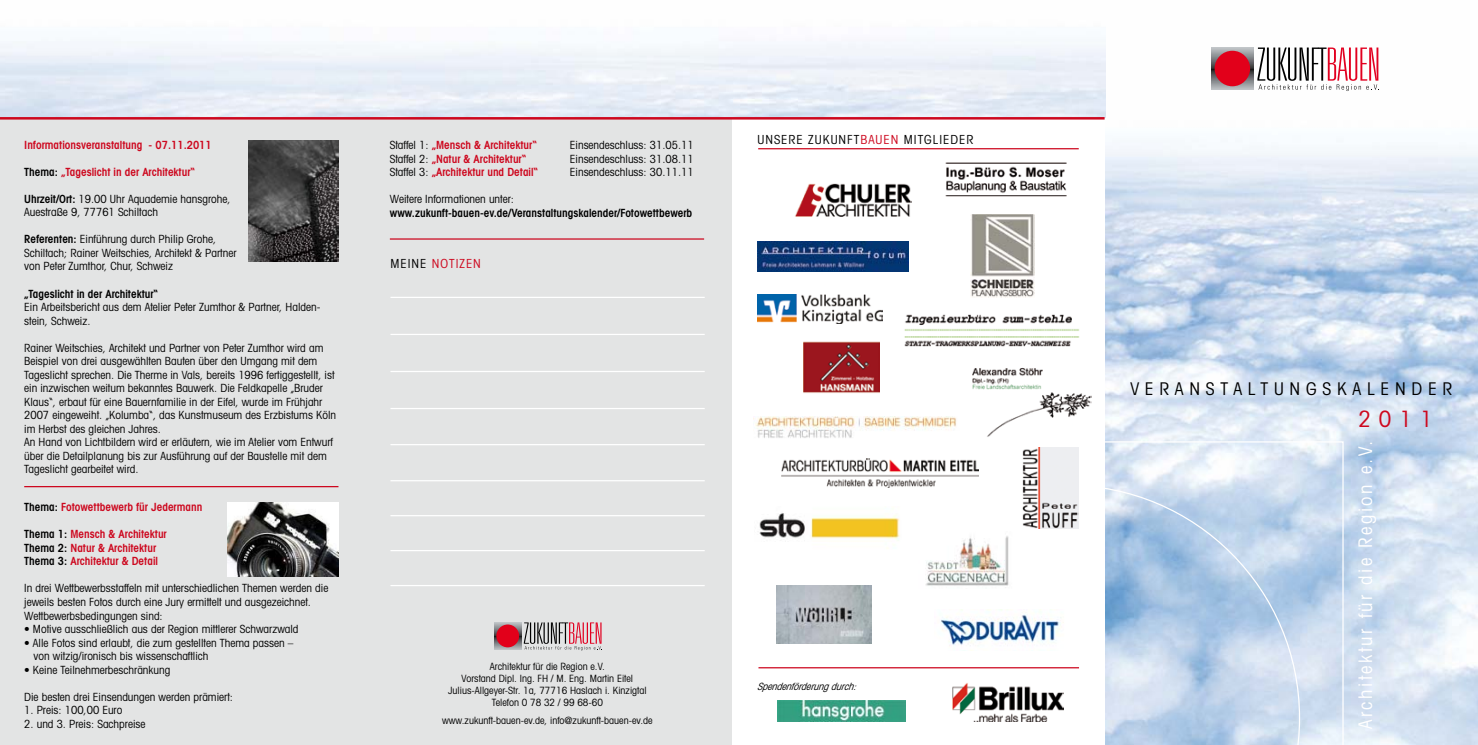
<style>
.page{position:relative;width:1478px;height:745px;background:#fff}
.page>*{position:absolute;margin:0;border:0;box-sizing:border-box;transform-origin:0 0}
.t1{font:condensed 22.5px "Avant Garde";color:#cd071e}
.t2{font:condensed 18.75px "Avant Garde";letter-spacing:.13em;color:#fff}
.t3{font:condensed 17.5px "Avant Garde";letter-spacing:.33em;color:#000}
.t4{font:condensed 12.5px "Avant Garde";letter-spacing:.08em;color:#000}
.t5{font:condensed 12.5px "Avant Garde";letter-spacing:.08em;color:#cd071e}
.t6{font:condensed 11.25px/13.5px "Avant Garde";color:#000}
.t7{font:600 condensed 11.25px/13.5px "Avant Garde";color:#cd071e}
.t8{font:600 condensed 11.25px "Avant Garde";color:#000}
.t9{font:condensed 10px/12px "Avant Garde";color:#000;text-align:center}
.t10{font:italic condensed 10px "Avant Garde";color:#000}
.s1{color:#000}
.s2{font-weight:600}
.s3{font-weight:400;color:#000}
.s4{color:#cd071e}
</style>
<div class="page">
<div style="left:0;top:118px;width:731px;height:626px;background:#e3e4e4"></div>
<img style="left:1105px;top:45px;width:373px;height:699px">
<img style="left:0;top:41px;width:1105px;height:77px">
<img style="left:248px;top:140px;width:90px;height:121px">
<img style="left:228px;top:502px;width:110px;height:73px">
<img style="left:759px;top:513px;width:141px;height:36px">
<img style="left:803px;top:341px;width:76px;height:52px">
<img style="left:925px;top:536px;width:84px;height:50px">
<img style="left:757px;top:294px;width:125px;height:29px">
<img style="left:777px;top:700px;width:128px;height:20px">
<img style="left:952px;top:683px;width:111px;height:38px">
<img style="left:904px;top:314px;width:176px;height:33px">
<img style="left:945px;top:162px;width:122px;height:35px">
<img style="left:972px;top:367px;width:119px;height:70px">
<img style="left:781px;top:458px;width:197px;height:29px">
<img style="left:795px;top:183px;width:116px;height:34px">
<img style="left:777px;top:585px;width:95px;height:57px">
<img style="left:970px;top:214px;width:64px;height:83px">
<img style="left:1022px;top:447px;width:56px;height:81px">
<img style="left:757px;top:242px;width:151px;height:29px">
<img style="left:753px;top:416px;width:204px;height:22px">
<img style="left:941px;top:609px;width:123px;height:36px">
<svg style="left:1257px;top:47px;width:122px;height:44px"></svg>
<img style="left:1211px;top:47px;width:42px;height:43px">
<div style="left:1214px;top:51px;width:36px;height:35px;background:#e2001a;border-radius:50%"></div>
<hr style="left:0;top:117px;width:1104px;height:2px;background:#cd071e">
<hr style="left:24px;top:485px;width:314px;height:2px;background:#cd071e">
<hr style="left:390px;top:238px;width:314px;height:1px;background:#cd071e">
<svg style="left:524px;top:622px;width:78px;height:28px"></svg>
<img style="left:494px;top:622px;width:27px;height:27px">
<div style="left:496px;top:624px;width:23px;height:23px;background:#e2001a;border-radius:50%"></div>
<svg style="left:1106px;top:440px;width:238px;height:304px"></svg>
<hr style="left:758px;top:666px;width:321px;height:2px;background:#cd071e">
<hr style="left:758px;top:148px;width:320px;height:1px;background:#cd071e">
<hr style="left:390px;top:296px;width:315px;height:2px;background:#fff">
<hr style="left:390px;top:333px;width:315px;height:2px;background:#fff">
<hr style="left:390px;top:370px;width:315px;height:2px;background:#fff">
<hr style="left:390px;top:407px;width:315px;height:2px;background:#fff">
<hr style="left:390px;top:443px;width:315px;height:2px;background:#fff">
<hr style="left:390px;top:480px;width:315px;height:1px;background:#fff">
<hr style="left:390px;top:514px;width:315px;height:2px;background:#fff">
<hr style="left:390px;top:549px;width:315px;height:2px;background:#fff">
<hr style="left:390px;top:584px;width:315px;height:1px;background:#fff">
<p class="t7" style="left:24px;top:138px;width:189px">Informationsveranstaltung - 07.11.2011</p>
<p class="t7" style="left:24px;top:165px;width:172px"><span class="s1">Thema:</span> „Tageslicht in der Architektur“</p>
<p class="t6" style="left:24px;top:192px;width:208px"><span class="s2">Uhrzeit/Ort:</span> 19.00 Uhr Aquademie hansgrohe,<br>Auestraße 9, 77761 Schiltach</p>
<p class="t6" style="left:24px;top:232px;width:214px"><span class="s2">Referenten:</span> Einführung durch Philip Grohe,<br>Schiltach; Rainer Weitschies, Architekt &amp; Partner von Peter Zumthor, Chur, Schweiz</p>
<p class="t8" style="left:24px;top:286px;width:135px">„Tageslicht in der Architektur“</p>
<p class="t6" style="left:24px;top:300px;width:298px">Ein Arbeitsbericht aus dem Atelier Peter Zumthor &amp; Partner, Halden&shy;stein, Schweiz.</p>
<p class="t6" style="left:24px;top:340px;width:313px">Rainer Weitschies, Architekt und Partner von Peter Zumthor wird am Beispiel von drei ausgewählten Bauten über den Umgang mit dem Tageslicht sprechen. Die Therme in Vals, bereits 1996 fertiggestellt, ist ein inzwischen weitum bekanntes Bauwerk. Die Feldkapelle „Bruder Klaus“, erbaut für eine Bauernfamilie in der Eifel, wurde im Frühjahr 2007 eingeweiht. „Kolumba“, das Kunstmuseum des Erzbistums Köln im Herbst des gleichen Jahres.<br>An Hand von Lichtbildern wird er erläutern, wie im Atelier vom Entwurf über die Detailplanung bis zur Ausführung auf der Baustelle mit dem Tageslicht gearbeitet wird.</p>
<p class="t7" style="left:24px;top:500px;width:180px"><span class="s1">Thema:</span> Fotowettbewerb für Jedermann</p>
<p class="t7" style="left:24px;top:527px;width:144px"><span class="s1">Thema 1:</span> Mensch &amp; Architektur<br><span class="s1">Thema 2:</span> Natur &amp; Architektur<br><span class="s1">Thema 3:</span> Architektur &amp; Detail</p>
<p class="t6" style="left:24px;top:581px;width:306px">In drei Wettbewerbsstaffeln mit unterschiedlichen Themen werden die jeweils besten Fotos durch eine Jury ermittelt und ausgezeichnet.<br>Wettbewerbsbedingungen sind:</p>
<p class="t6" style="left:24px;top:621px;width:276px">• Motive ausschließlich aus der Region mittlerer Schwarzwald</p>
<p class="t6" style="left:34px;top:635px;width:261px;text-indent:-9px">• Alle Fotos sind erlaubt, die zum gestellten Thema passen – von witzig/ironisch bis wissenschaftlich</p>
<p class="t6" style="left:24px;top:662px;width:148px">• Keine Teilnehmerbeschränkung</p>
<p class="t6" style="left:24px;top:689px;width:210px">Die besten drei Einsendungen werden prämiert:</p>
<p class="t6" style="left:24px;top:702px;width:100px">1. Preis: 100,00 Euro</p>
<p class="t6" style="left:24px;top:716px;width:123px">2. und 3. Preis: Sachpreise</p>
<p class="t7" style="left:390px;top:138px;width:148px"><span class="s3">Staffel 1:</span> „Mensch &amp; Architektur“</p>
<p class="t6" style="left:570px;top:138px;width:125px">Einsendeschluss: 31.05.11</p>
<p class="t7" style="left:390px;top:151px;width:138px"><span class="s3">Staffel 2:</span> „Natur &amp; Architektur“</p>
<p class="t6" style="left:570px;top:151px;width:125px">Einsendeschluss: 31.08.11</p>
<p class="t7" style="left:390px;top:165px;width:150px"><span class="s3">Staffel 3:</span> „Architektur und Detail“</p>
<p class="t6" style="left:570px;top:165px;width:125px">Einsendeschluss: 30.11.11</p>
<p class="t6" style="left:390px;top:192px;width:126px">Weitere Informationen unter:</p>
<p class="t8" style="left:390px;top:205px;width:304px">www.zukunft-bauen-ev.de/Veranstaltungskalender/Fotowettbewerb</p>
<p class="t5" style="left:390px;top:256px;width:92px"><span class="s1">MEINE</span> NOTIZEN</p>
<p class="t9" style="left:448px;top:659px;width:200px">Architektur für die Region e.V.<br>Vorstand Dipl. Ing. FH / M. Eng. Martin Eitel Julius-Allgeyer-Str. 1a, 77716 Haslach i. Kinzigtal Telefon 0 78 32 / 99 68-60</p>
<p class="t9" style="left:442px;top:713px;width:212px">www.zukunft-bauen-ev.de, info@zukunft-bauen-ev.de</p>
<p class="t4" style="left:757px;top:132px;width:217px">UNSERE ZUKUNFT<span class="s4">BAUEN</span> MITGLIEDER</p>
<p class="t10" style="left:757px;top:679px;width:104px">Spendenförderungdurch:</p>
<h3 class="t3" style="left:1130px;top:377px;width:323px">VERANSTALTUNGSKALENDER</h3>
<h1 class="t1" style="left:1358px;top:404px;width:76px">2011</h1>
<h2 class="t2" style="left:1354px;top:728px;width:290px;rotate:-90deg">Architektur für die Region e.V.</h2>
</div>
